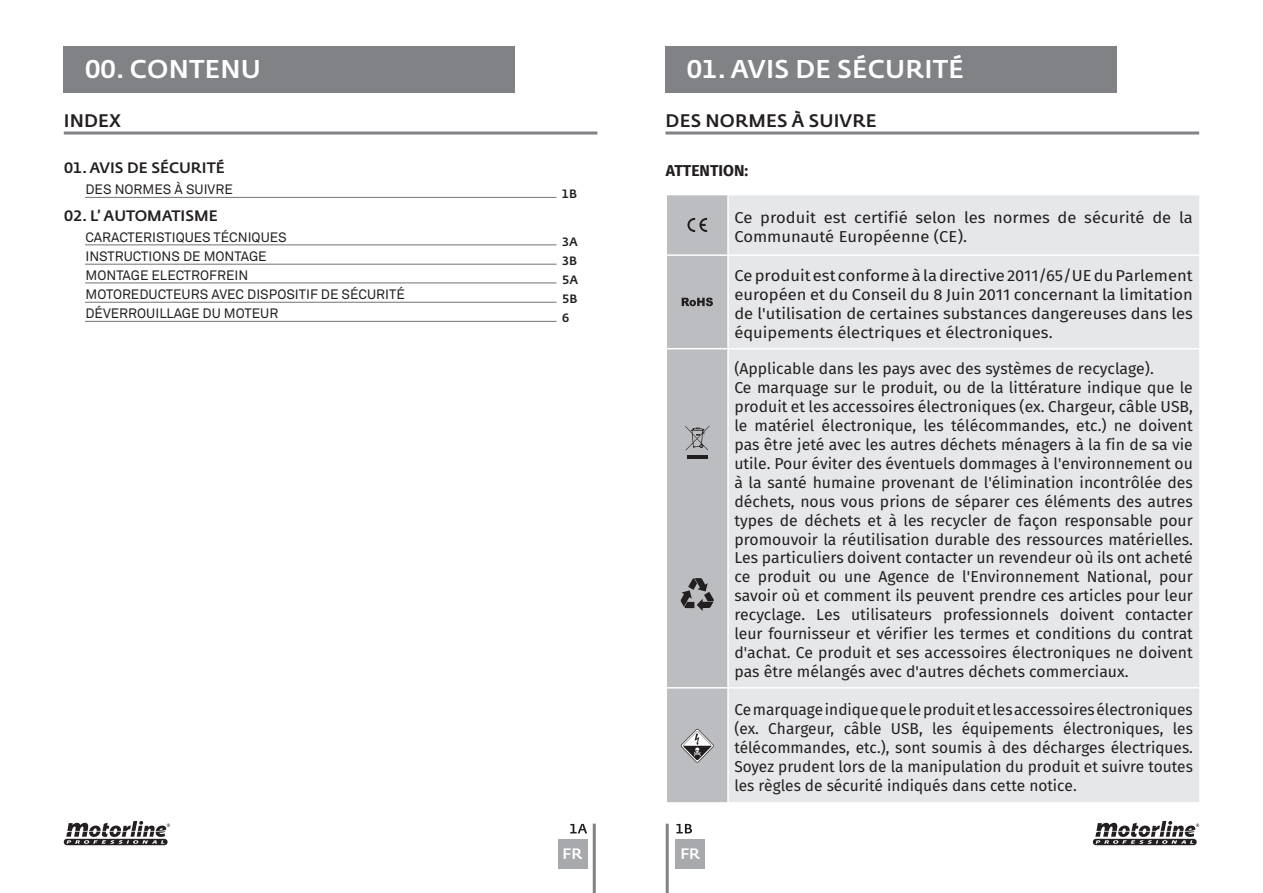
<style>
.page{position:relative;width:1263px;height:893px;background:#fff}
.page>*{position:absolute;margin:0;border:0;box-sizing:border-box;transform-origin:0 0}
.t1{font:500 25.5px "Fedra Sans Std";letter-spacing:.01em;color:#fff}
.t2{font:500 18px "Fedra Sans Std";letter-spacing:.01em;color:#231f20}
.t3{font:15.75px/18.9px "Fira Sans";color:#231f20}
.t4{font:15.75px/18.9px "Fira Sans";color:#231f20;scale:1.05 1}
.t5{font:700 15.75px "Fira Sans";color:#231f20}
.t6{font:500 15px "Fedra Sans Std";color:#231f20}
.t7{font:500 15px "Fedra Sans Std";color:#fff}
.t8{font:13.5px "Akkurat Pro";color:#231f20}
.t9{font:500 12px/19.2px "Fedra Sans Std";color:#231f20}
</style>
<div class="page">
<div style="left:665px;top:47px;width:452px;height:46px;background:#808285"></div>
<div style="left:64px;top:47px;width:451px;height:46px;background:#808285"></div>
<hr style="left:665px;top:132px;width:534px;height:3px;background:#808285">
<hr style="left:64px;top:132px;width:533px;height:3px;background:#808285">
<hr style="left:593px;top:824px;width:3px;height:69px;background:#808285">
<hr style="left:666px;top:824px;width:3px;height:69px;background:#808285">
<div style="left:675px;top:839px;width:30px;height:30px;background:#a8a9ad"></div>
<div style="left:558px;top:839px;width:29px;height:30px;background:#a8a9ad"></div>
<hr style="left:85px;top:197px;width:471px;height:1px;background:#808285">
<hr style="left:85px;top:244px;width:471px;height:1px;background:#808285">
<hr style="left:85px;top:282px;width:471px;height:1px;background:#808285">
<hr style="left:85px;top:264px;width:471px;height:1px;background:#808285">
<hr style="left:85px;top:302px;width:471px;height:1px;background:#808285">
<hr style="left:85px;top:321px;width:471px;height:1px;background:#808285">
<svg style="left:570px;top:824px;width:17px;height:9px"></svg>
<svg style="left:676px;top:824px;width:16px;height:9px"></svg>
<div style="left:729px;top:195px;width:470px;height:153px;background:#e6e7e9"></div>
<div style="left:729px;top:349px;width:470px;height:453px;background:#e6e7e9"></div>
<hr style="left:728px;top:254px;width:471px;height:2px;background:#fff">
<hr style="left:728px;top:687px;width:471px;height:2px;background:#fff">
<svg style="left:666px;top:195px;width:62px;height:608px;background:#bababd"></svg>
<svg style="left:1093px;top:821px;width:106px;height:24px"></svg>
<svg style="left:64px;top:821px;width:106px;height:24px"></svg>
<h1 class="t1" style="left:85px;top:53px;width:177px">00. CONTENU</h1>
<h1 class="t1" style="left:687px;top:53px;width:279px">01. AVIS DE SÉCURITÉ</h1>
<p class="t2" style="left:64px;top:110px;width:59px">INDEX</p>
<p class="t2" style="left:666px;top:110px;width:213px">DES NORMES À SUIVRE</p>
<p class="t6" style="left:64px;top:159px;width:162px">01. AVIS DE SÉCURITÉ</p>
<p class="t6" style="left:64px;top:206px;width:155px">02. L’ AUTOMATISME</p>
<p class="t8" style="left:85px;top:182px;width:149px">DES NORMES À SUIVRE</p>
<p class="t8" style="left:86px;top:229px;width:203px">CARACTERISTIQUES TÉCNIQUES</p>
<p class="t8" style="left:85px;top:267px;width:164px">MONTAGE ELECTROFREIN</p>
<p class="t8" style="left:85px;top:249px;width:183px">INSTRUCTIONS DE MONTAGE</p>
<p class="t8" style="left:85px;top:287px;width:321px">MOTOREDUCTEURS AVEC DISPOSITIF DE SÉCURITÉ</p>
<p class="t8" style="left:85px;top:306px;width:194px">DÉVERROUILLAGE DU MOTEUR</p>
<p class="t9" style="left:562px;top:185px;width:17px">1B</p>
<p class="t9" style="left:562px;top:232px;width:17px">3A</p>
<p class="t9" style="left:562px;top:270px;width:17px">5A</p>
<p class="t9" style="left:562px;top:251px;width:17px">3B</p>
<p class="t9" style="left:562px;top:289px;width:17px">5B<br>6</p>
<p class="t5" style="left:666px;top:158px;width:84px">ATTENTION:</p>
<p class="t4" style="left:734px;top:207px;width:438px">Ce produit est certifié selon les normes de sécurité de la<br>Communauté Européenne (CE).</p>
<p class="t4" style="left:734px;top:266px;width:438px;text-align:justify">Ce produit est conforme à la directive 2011/65/UE du Parlement européen et du Conseil du 8 Juin 2011 concernant la limitation de l'utilisation de certaines substances dangereuses dans les équipements électriques et électroniques.</p>
<p class="t3" style="left:734px;top:359px;width:460px">(Applicable dans les pays avec des systèmes de recyclage).<br>Ce marquage sur le produit, ou de la littérature indique que le produit et les accessoires électroniques (ex. Chargeur, câble USB, le matériel électronique, les télécommandes, etc.) ne doivent pas être jeté avec les autres déchets ménagers à la fin de sa vie utile. Pour éviter des éventuels dommages à l'environnement ou à la santé humaine provenant de l'élimination incontrôlée des déchets, nous vous prions de séparer ces éléments des autres types de déchets et à les recycler de façon responsable pour promouvoir la réutilisation durable des ressources matérielles.<br>Les particuliers doivent contacter un revendeur où ils ont acheté ce produit ou une Agence de l'Environnement National, pour savoir où et comment ils peuvent prendre ces articles pour leur recyclage. Les utilisateurs professionnels doivent contacter leur fournisseur et vérifier les termes et conditions du contrat d'achat. Ce produit et ses accessoires électroniques ne doivent pas être mélangés avec d'autres déchets commerciaux.</p>
<p class="t3" style="left:734px;top:700px;width:460px;text-align:justify">Ce marquage indique que le produit et les accessoires électroniques (ex. Chargeur, câble USB, les équipements électroniques, les télécommandes, etc.), sont soumis à des décharges électriques.<br>Soyez prudent lors de la manipulation du produit et suivre toutes les règles de sécurité indiqués dans cette notice.</p>
<p class="t7" style="left:563px;top:845px;width:21px">FR</p>
<p class="t7" style="left:680px;top:845px;width:21px">FR</p>
</div>
